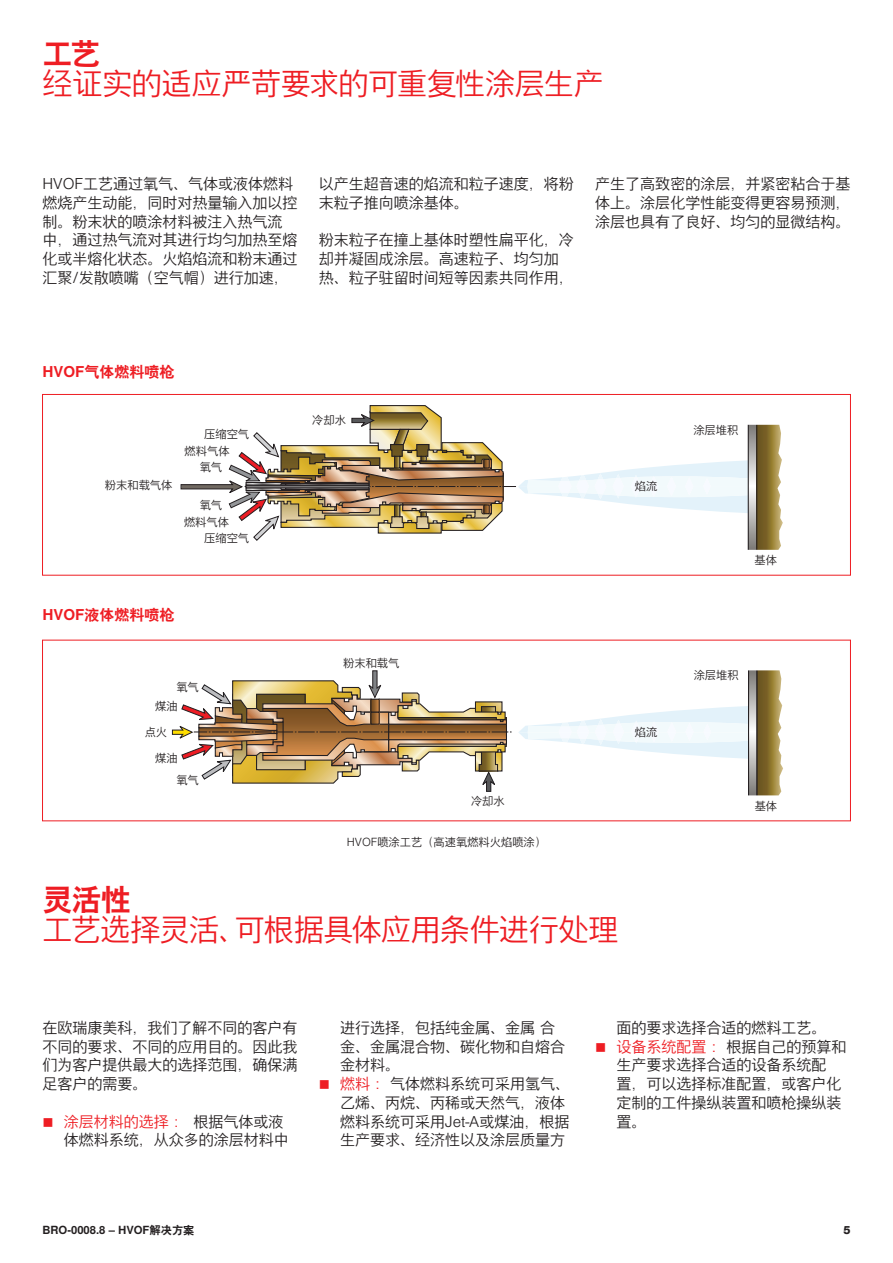
<style>
.page{position:relative;width:893px;height:1263px;background:#fff}
.page>*{position:absolute;margin:0;border:0;box-sizing:border-box;transform-origin:0 0}
.t1{font:300 30px "Nimbus Sans Global";letter-spacing:-.015em;color:#ee1d23}
.t2{font:700 30px "Nimbus Sans Global";color:#ee1d23}
.t3{font:300 15px/18.8px "Nimbus Sans Global";color:#231f20}
.t4{font:700 15px "Nimbus Sans Global";color:#ee1d23}
.t5{font:300 11.25px "Nimbus Sans Global";color:#231f20}
.t6{font:700 11.25px "Nimbus Sans Global";color:#231f20}
.t7{font:800 11.25px "Helvetica Neue LT Com";color:#231f20}
.s1{color:#ee1d23}
</style>
<div class="page">
<div style="left:42px;top:394px;width:809px;height:181px;border:1px solid #ee1d23"></div>
<svg style="left:180px;top:405px;width:603px;height:145px"></svg>
<svg style="left:518px;top:670px;width:265px;height:126px"></svg>
<svg style="left:172px;top:670px;width:340px;height:122px"></svg>
<div style="left:370px;top:712px;width:10px;height:13px;border:1px solid #241f21"></div>
<h1 class="t2" style="left:43px;top:36px;width:59px">工艺</h1>
<h1 class="t1" style="left:43px;top:66px;width:563px">经证实的适应严苛要求的可重复性涂层生产</h1>
<p class="t3" style="left:43px;top:175px;width:257px">HVOF工艺通过氧气、气体或液体燃料燃烧产生动能，同时对热量输入加以控制。粉末状的喷涂材料被注入热气流中，通过热气流对其进行均匀加热至熔化或半熔化状态。火焰焰流和粉末通过汇聚/发散喷嘴（空气帽）进行加速，</p>
<p class="t3" style="left:319px;top:175px;width:256px">以产生超音速的焰流和粒子速度，将粉末粒子推向喷涂基体。</p>
<p class="t3" style="left:319px;top:231px;width:256px">粉末粒子在撞上基体时塑性扁平化，冷却并凝固成涂层。高速粒子、均匀加热、粒子驻留时间短等因素共同作用，</p>
<p class="t3" style="left:595px;top:175px;width:257px;text-align:justify">产生了高致密的涂层，并紧密粘合于基体上。涂层化学性能变得更容易预测，涂层也具有了良好、均匀的显微结构。</p>
<p class="t4" style="left:43px;top:363px;width:133px">HVOF气体燃料喷枪</p>
<p class="t5" style="left:105px;top:479px;width:69px">粉末和载气体</p>
<p class="t5" style="left:204px;top:428px;width:46px">压缩空气</p>
<p class="t5" style="left:185px;top:445px;width:46px">燃料气体</p>
<p class="t5" style="left:200px;top:461px;width:24px">氧气</p>
<p class="t5" style="left:200px;top:498px;width:24px">氧气</p>
<p class="t5" style="left:184px;top:516px;width:46px">燃料气体</p>
<p class="t5" style="left:204px;top:532px;width:46px">压缩空气</p>
<p class="t4" style="left:43px;top:606px;width:133px">HVOF液体燃料喷枪</p>
<p class="t5" style="left:176px;top:680px;width:24px">氧气</p>
<p class="t5" style="left:155px;top:699px;width:24px">煤油</p>
<p class="t5" style="left:145px;top:726px;width:24px">点火</p>
<p class="t5" style="left:155px;top:751px;width:24px">煤油</p>
<p class="t5" style="left:176px;top:774px;width:24px">氧气</p>
<p class="t5" style="left:312px;top:413px;width:35px">冷却水</p>
<p class="t5" style="left:343px;top:657px;width:58px">粉末和载气</p>
<p class="t5" style="left:471px;top:795px;width:35px">冷却水</p>
<p class="t5" style="left:347px;top:836px;width:201px">HVOF喷涂工艺（高速氧燃料火焰喷涂）</p>
<p class="t5" style="left:635px;top:480px;width:24px">焰流</p>
<p class="t5" style="left:693px;top:423px;width:46px">涂层堆积</p>
<p class="t5" style="left:754px;top:554px;width:24px">基体</p>
<p class="t5" style="left:635px;top:726px;width:24px">焰流</p>
<p class="t5" style="left:694px;top:669px;width:46px">涂层堆积</p>
<p class="t5" style="left:755px;top:799px;width:24px">基体</p>
<h1 class="t2" style="left:43px;top:882px;width:90px">灵活性</h1>
<h1 class="t1" style="left:43px;top:912px;width:577px">工艺选择灵活、可根据具体应用条件进行处理</h1>
<p class="t3" style="left:43px;top:1018px;width:257px;text-align:justify">在欧瑞康美科，我们了解不同的客户有不同的要求、不同的应用目的。因此我们为客户提供最大的选择范围，确保满足客户的需要。</p>
<p class="t3" style="left:64px;top:1112px;width:227px;text-indent:-21px"><span class="s1">■ 涂层材料的选择：</span> 根据气体或液体燃料系统，从众多的涂层材料中</p>
<p class="t3" style="left:340px;top:1018px;width:226px">进行选择，包括纯金属、金属 合金、金属混合物、碳化物和自熔合金材料。</p>
<p class="t3" style="left:340px;top:1075px;width:231px;text-indent:-21px"><span class="s1">■ 燃料：</span> 气体燃料系统可采用氢气、乙烯、丙烷、丙稀或天然气，液体燃料系统可采用Jet-A或煤油，根据生产要求、经济性以及涂层质量方</p>
<p class="t3" style="left:617px;top:1018px;width:211px">面的要求选择合适的燃料工艺。</p>
<p class="t3" style="left:616px;top:1037px;width:231px;text-indent:-21px"><span class="s1">■ 设备系统配置：</span> 根据自己的预算和生产要求选择合适的设备系统配<br>置，可以选择标准配置，或客户化定制的工件操纵装置和喷枪操纵装置。</p>
<p class="t6" style="left:43px;top:1223px;width:154px">BRO-0008.8 – HVOF解决方案</p>
<p class="t7" style="left:843px;top:1223px;width:9px">5</p>
</div>
